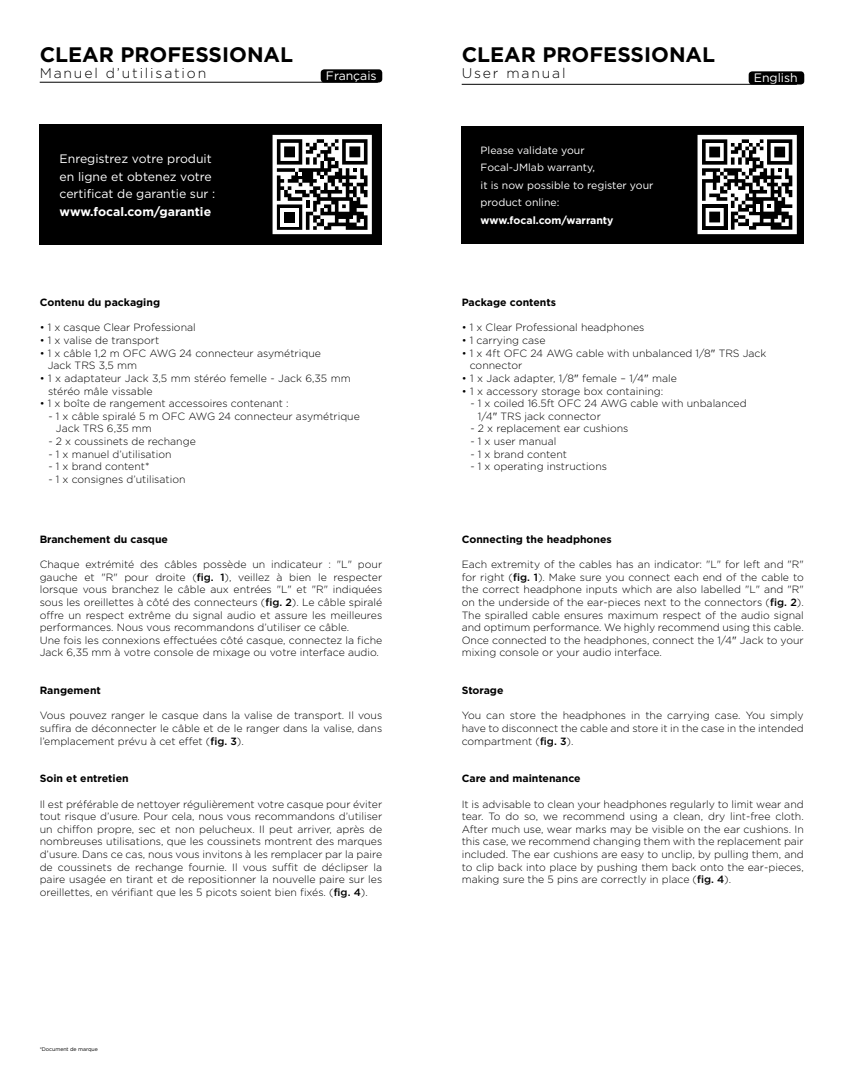
<style>
.page{position:relative;width:844px;height:1092px;background:#fff}
.page>*{position:absolute;margin:0;border:0;box-sizing:border-box;transform-origin:0 0}
.t1{font:700 21px "Gotham";color:#000}
.Sous-titre_langue{font:300 14px "Gotham";letter-spacing:.13em;color:#000}
.t2{font:12.25px/17.5px "Gotham";color:#fff}
.Texte{font:300 10.5px/12.6px "Gotham";color:#000;text-align:justify}
.Normal_e{font:300 10.5px/12.6px "Gotham";color:#000}
.Titre{font:700 10.5px "Gotham";color:#000}
.Texte-2{font:10.5px/17.5px "Gotham";color:#fff}
.Texte-3{font:700 10.5px "Gotham";color:#fff}
.FR{font:5.25px "Gotham";letter-spacing:-.01em;color:#000}
.s1{font-weight:700}
.s2{font-weight:500}
.s3{font-weight:400}
</style>
<div class="page">
<hr style="left:40px;top:82px;width:338px;height:1px;background:#000">
<div style="left:320px;top:69px;width:62px;height:13px;background:#000;border-radius:4px"></div>
<div style="left:748px;top:71px;width:56px;height:13px;background:#000;border-radius:4px"></div>
<hr style="left:461px;top:84px;width:335px;height:1px;background:#000">
<div style="left:40px;top:124px;width:342px;height:121px;background:#000"></div>
<svg style="left:274px;top:137px;width:96px;height:95px"></svg>
<svg style="left:277px;top:139px;width:90px;height:91px"></svg>
<div style="left:272px;top:135px;width:100px;height:99px;border:1px solid #fff"></div>
<div style="left:461px;top:125px;width:343px;height:118px;background:#000"></div>
<svg style="left:700px;top:138px;width:93px;height:93px"></svg>
<svg style="left:701px;top:139px;width:91px;height:91px"></svg>
<div style="left:697px;top:135px;width:99px;height:99px;border:2px solid #fff"></div>
<h1 class="t1" style="left:40px;top:41px;width:255px">CLEAR PROFESSIONAL</h1>
<h1 class="t1" style="left:461px;top:41px;width:255px">CLEAR PROFESSIONAL</h1>
<p class="Sous-titre_langue" style="left:40px;top:64px;width:168px">Manuel d’utilisation</p>
<p class="t2" style="left:326px;top:67px;width:52px">Français</p>
<p class="Sous-titre_langue" style="left:461px;top:64px;width:105px">User manual</p>
<p class="t2" style="left:60px;top:150px;width:157px">Enregistrez votre produit en ligne et obtenez votre certificat de garantie sur : <span class="s1">www.focal.com/garantie</span></p>
<p class="Texte-2" style="left:480px;top:141px;width:174px">Please validate your<br>Focal-JMlab warranty,<br>it is now possible to register your product online:</p>
<p class="Texte-3" style="left:480px;top:213px;width:134px">www.focal.com/warranty</p>
<p class="t2" style="left:753px;top:69px;width:45px">English</p>
<p class="Titre" style="left:40px;top:295px;width:122px">Contenu du packaging</p>
<p class="Texte" style="left:40px;top:321px;width:157px">• 1 x casque Clear Professional</p>
<p class="Texte" style="left:40px;top:334px;width:121px">• 1 x valise de transport</p>
<p class="Texte" style="left:48px;top:346px;width:274px;text-indent:-8px">• 1 x câble 1,2 m OFC AWG 24 connecteur asymétrique<br>Jack TRS 3,5 mm</p>
<p class="Normal_e" style="left:48px;top:371px;width:304px;text-indent:-8px">• 1 x adaptateur Jack 3,5 mm stéréo femelle - Jack 6,35 mm stéréo mâle vissable</p>
<p class="Texte" style="left:40px;top:397px;width:250px">• 1 x boîte de rangement accessoires contenant :</p>
<p class="Texte" style="left:56px;top:409px;width:305px;text-indent:-7px">- 1 x câble spiralé 5 m OFC AWG 24 connecteur asymétrique<br>Jack TRS 6,35 mm</p>
<p class="Texte" style="left:48px;top:434px;width:149px">- 2 x coussinets de rechange</p>
<p class="Texte" style="left:48px;top:447px;width:124px">- 1 x manuel d’utilisation</p>
<p class="Texte" style="left:48px;top:460px;width:102px">- 1 x brand content*</p>
<p class="Texte" style="left:48px;top:472px;width:138px">- 1 x consignes d’utilisation</p>
<p class="Titre" style="left:40px;top:532px;width:130px">Branchement du casque</p>
<p class="Texte" style="left:40px;top:557px;width:344px">Chaque extrémité des câbles possède un indicateur : "L" pour gauche et "R" pour droite (<span class="s2">fig. 1</span>), veillez à bien le respecter lorsque vous branchez le câble aux entrées "L" et "R" indiquées sous les oreillettes à côté des connecteurs (<span class="s2">fig. 2</span>). Le câble spiralé offre un respect extrême du signal audio et assure les meilleures performances. Nous vous recommandons d’utiliser ce câble.</p>
<p class="Texte" style="left:40px;top:633px;width:344px">Une fois les connexions effectuées côté casque, connectez la fiche<br>Jack 6,35 mm à votre console de mixage ou votre interface audio.</p>
<p class="Titre" style="left:40px;top:683px;width:63px">Rangement</p>
<p class="Texte" style="left:40px;top:709px;width:344px">Vous pouvez ranger le casque dans la valise de transport. Il vous suffira de déconnecter le câble et de le ranger dans la valise, dans l’emplacement prévu à cet effet (<span class="s2">fig. 3</span>).</p>
<p class="Titre" style="left:40px;top:771px;width:91px">Soin et entretien</p>
<p class="Texte" style="left:40px;top:797px;width:344px">Il est préférable de nettoyer régulièrement votre casque pour éviter tout risque d’usure. Pour cela, nous vous recommandons d’utiliser un chiffon propre, sec et non pelucheux. Il peut arriver, après de nombreuses utilisations, que les coussinets montrent des marques d’usure. Dans ce cas, nous vous invitons à les remplacer par la paire de coussinets de rechange fournie. Il vous suffit de déclipser la paire usagée en tirant et de repositionner la nouvelle paire sur les oreillettes, en vérifiant que les 5 picots soient bien fixés. (<span class="s2">fig. 4</span>).</p>
<p class="FR" style="left:40px;top:1045px;width:60px">*Document de marque</p>
<p class="Titre" style="left:461px;top:295px;width:96px">Package contents</p>
<p class="Texte" style="left:461px;top:321px;width:184px">• 1 x Clear Professional headphones</p>
<p class="Texte" style="left:461px;top:334px;width:85px">• 1 carrying case</p>
<p class="Texte" style="left:469px;top:346px;width:298px;text-indent:-8px">• 1 x 4ft OFC 24 AWG cable with unbalanced 1/8<span class="s3">"</span> TRS Jack connector</p>
<p class="Normal_e" style="left:461px;top:371px;width:217px">• 1 x Jack adapter, 1/8<span class="s3">"</span> female – 1/4<span class="s3">"</span> male</p>
<p class="Normal_e" style="left:461px;top:384px;width:203px">• 1 x accessory storage box containing:</p>
<p class="Texte" style="left:478px;top:397px;width:270px;text-indent:-7px">- 1 x coiled 16.5ft OFC 24 AWG cable with unbalanced<br>1/4<span class="s3">"</span> TRS jack connector</p>
<p class="Texte" style="left:470px;top:422px;width:159px">- 2 x replacement ear cushions</p>
<p class="Texte" style="left:470px;top:434px;width:87px">- 1 x user manual</p>
<p class="Texte" style="left:470px;top:447px;width:98px">- 1 x brand content</p>
<p class="Texte" style="left:470px;top:460px;width:138px">- 1 x operating instructions</p>
<p class="Titre" style="left:461px;top:532px;width:152px">Connecting the headphones</p>
<p class="Texte" style="left:461px;top:557px;width:343px">Each extremity of the cables has an indicator: "L" for left and "R" for right (<span class="s2">fig. 1</span>). Make sure you connect each end of the cable to the correct headphone inputs which are also labelled "L" and "R" on the underside of the ear-pieces next to the connectors (<span class="s2">fig. 2</span>).<br>The spiralled cable ensures maximum respect of the audio signal and optimum performance. We highly recommend using this cable.<br>Once connected to the headphones, connect the 1/4<span class="s3">"</span> Jack to your mixing console or your audio interface.</p>
<p class="Titre" style="left:461px;top:683px;width:43px">Storage</p>
<p class="Texte" style="left:461px;top:709px;width:343px">You can store the headphones in the carrying case. You simply have to disconnect the cable and store it in the case in the intended compartment (<span class="s2">fig. 3</span>).</p>
<p class="Titre" style="left:461px;top:771px;width:120px">Care and maintenance</p>
<p class="Texte" style="left:461px;top:797px;width:343px">It is advisable to clean your headphones regularly to limit wear and tear. To do so, we recommend using a clean, dry lint-free cloth.<br>After much use, wear marks may be visible on the ear cushions. In this case, we recommend changing them with the replacement pair included. The ear cushions are easy to unclip, by pulling them, and to clip back into place by pushing them back onto the ear-pieces, making sure the 5 pins are correctly in place (<span class="s2">fig. 4</span>).</p>
</div>
